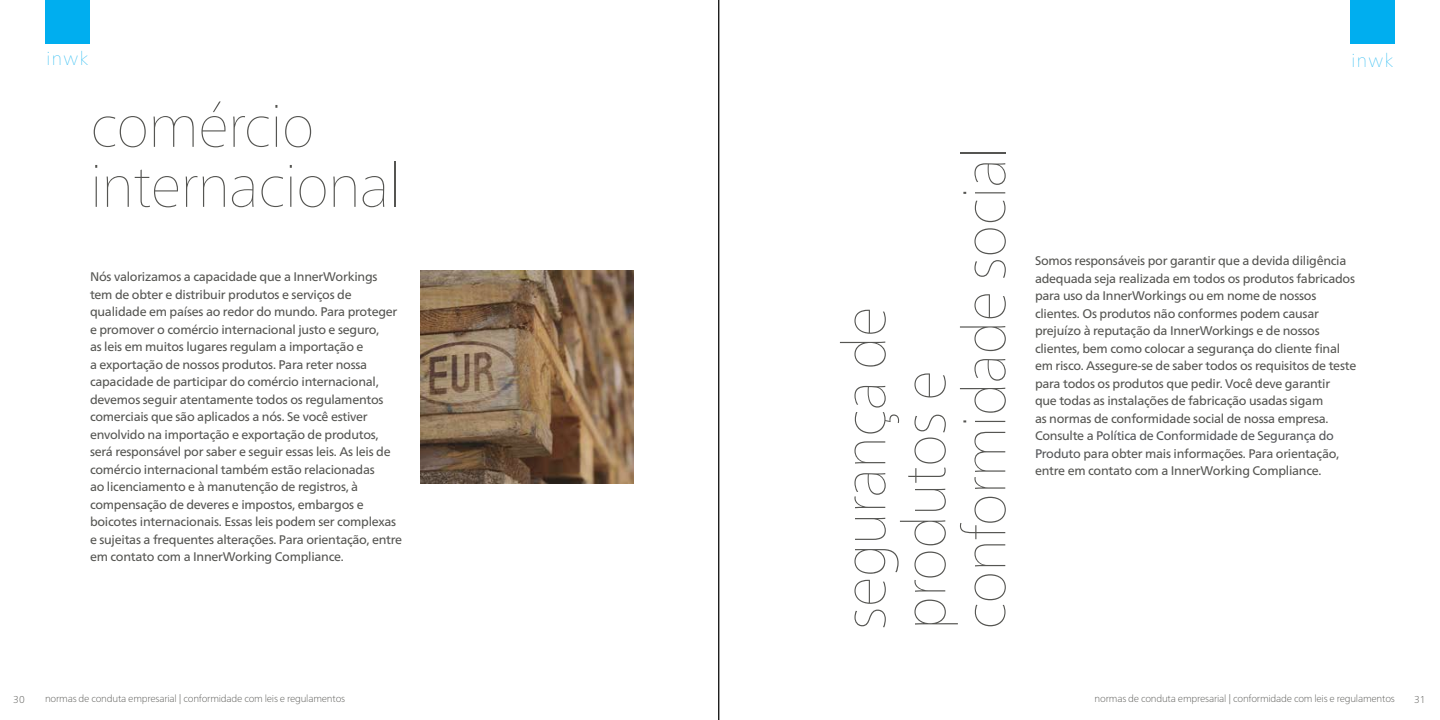
<style>
.page{position:relative;width:1440px;height:720px;background:#fff}
.page>*{position:absolute;margin:0;border:0;box-sizing:border-box;transform-origin:0 0}
.t1{font:200 60px/60px "Frutiger Neue LT Pro";letter-spacing:-.02em;color:#555552}
.t2{font:200 18.75px "Frutiger Neue LT Pro";letter-spacing:.075em;color:#00aeef}
.t3{font:12.5px/17.5px "Frutiger Neue LT Pro";letter-spacing:-.02em;color:#555552}
.t4{font:100 10px "Frutiger Neue LT Pro";letter-spacing:-.02em;color:#555552}
.s1{color:#54565a}
</style>
<div class="page">
<div style="left:45px;top:0;width:45px;height:43px;background:#00aeef"></div>
<div style="left:1350px;top:0;width:45px;height:43px;background:#00aeef"></div>
<svg style="left:420px;top:271px;width:213px;height:213px;background:#856a50"></svg>
<hr style="left:718px;top:0;width:1px;height:720px;background:#000">
<h2 class="t2" style="left:47px;top:48px;width:43px">inwk</h2>
<h2 class="t2" style="left:1352px;top:49px;width:43px">inwk</h2>
<h1 class="t1" style="left:90px;top:95px;width:312px">comércio internacional</h1>
<p class="t3" style="left:90px;top:268px;width:314px">Nós valorizamos a capacidade que a InnerWorkings tem de obter e distribuir produtos e serviços de qualidade em países ao redor do mundo. Para proteger e promover o comércio internacional justo e seguro,<br>as leis em muitos lugares regulam a importação e<br>a exportação de nossos produtos. Para reter nossa capacidade de participar do comércio internacional, devemos seguir atentamente todos os regulamentos comerciais que são aplicados a nós. Se você estiver envolvido na importação e exportação de produtos, será responsável por saber e seguir essas leis. As leis de comércio internacional também estão relacionadas<br>ao licenciamento e à manutenção de registros, à compensação de deveres e impostos, embargos e boicotes internacionais. Essas leis podem ser complexas e sujeitas a frequentes alterações. Para orientação, entre em contato com a InnerWorking Compliance.</p>
<h1 class="t1" style="left:834px;top:630px;width:485px;rotate:-90deg">segurança de produtos e conformidade social</h1>
<p class="t3" style="left:1035px;top:252px;width:323px">Somos responsáveis por garantir que a devida diligência adequada seja realizada em todos os produtos fabricados para uso da InnerWorkings ou em nome de nossos clientes. Os produtos não conformes podem causar prejuízo à reputação da InnerWorkings e de nossos clientes, bem como colocar a segurança do cliente final em risco. Assegure-se de saber todos os requisitos de teste para todos os produtos que pedir. Você deve garantir<br>que todas as instalações de fabricação usadas sigam<br>as normas de conformidade social de nossa empresa.<br>Consulte a <span class="s1">Política de Conformidade de Segurança do Produto</span> para obter mais informações. Para orientação, entre em contato com a InnerWorking Compliance.</p>
<p class="t4" style="left:45px;top:693px;width:302px">normas de conduta empresarial | conformidade com leis e regulamentos</p>
<p class="t4" style="left:1095px;top:693px;width:302px">normas de conduta empresarial | conformidade com leis e regulamentos</p>
<p class="t4" style="left:13px;top:694px;width:13px">30</p>
<p class="t4" style="left:1414px;top:694px;width:13px">31</p>
</div>
